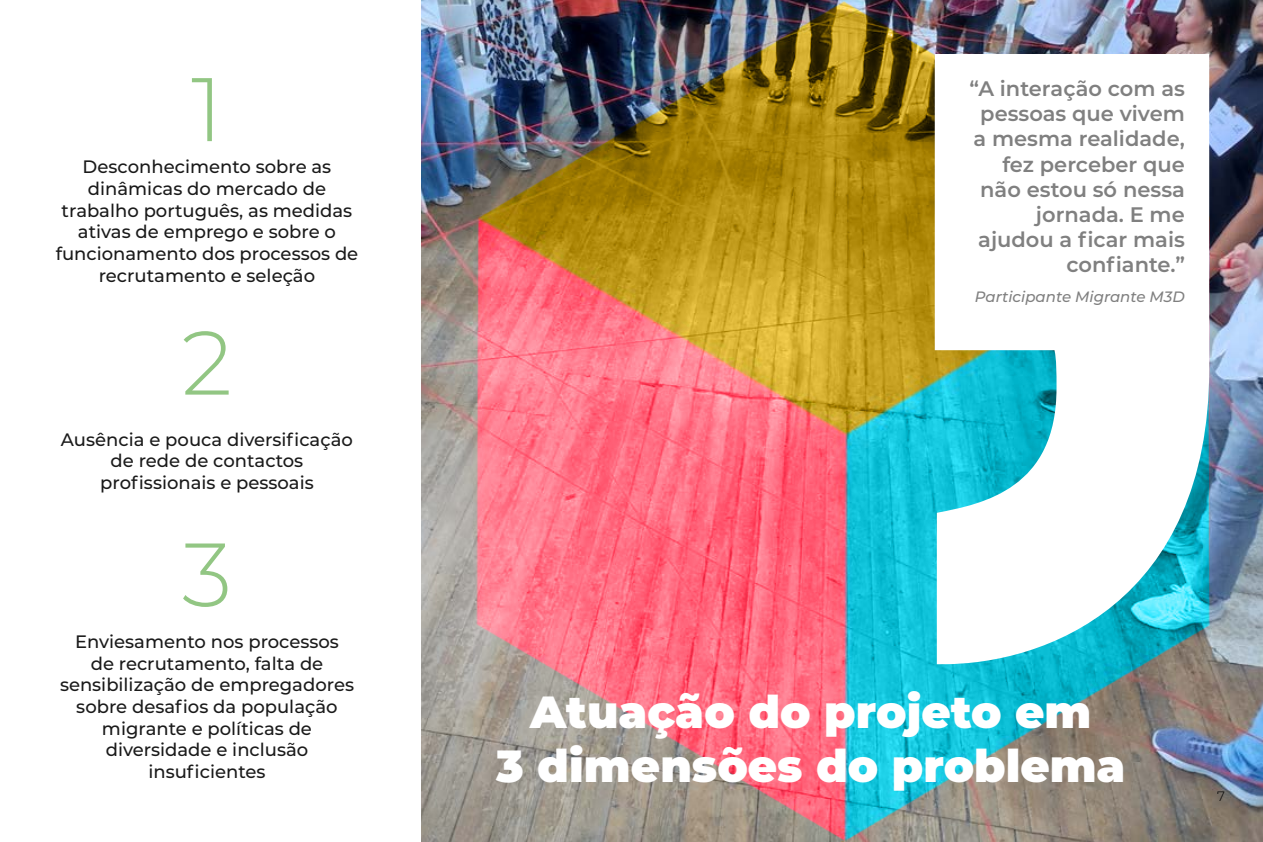
<style>
.page{position:relative;width:1263px;height:842px;background:#fff}
.page>*{position:absolute;margin:0;border:0;box-sizing:border-box;transform-origin:0 0}
.t1{font:300 90px "Montserrat";color:#92c683}
.t2{font:900 45px/54px "Montserrat";color:#fff;text-align:center}
.t3{font:600 21px/25.2px "Montserrat";color:#808080;text-align:right}
.t4{font:500 18px/21.6px "Montserrat";color:#1a1a1a;text-align:center}
.t5{font:italic 500 15px "Montserrat";color:#808080}
.t6{font:300 13.5px "Montserrat";color:#000}
</style>
<div class="page">
<img style="left:1209px;top:0;width:54px;height:842px">
<img style="left:421px;top:0;width:788px;height:842px">
<svg style="left:935px;top:54px;width:274px;height:610px"></svg>
<h1 class="t1" style="left:191px;top:48px;width:33px">1</h1>
<p class="t4" style="left:56px;top:156px;width:304px">Desconhecimento sobre as dinâmicas do mercado de trabalho português, as medidas ativas de emprego e sobre o funcionamento dos processos de recrutamento e seleção</p>
<h1 class="t1" style="left:182px;top:301px;width:52px">2</h1>
<p class="t4" style="left:61px;top:428px;width:293px">Ausência e pouca diversificação de rede de contactos profissionais e pessoais</p>
<h1 class="t1" style="left:182px;top:513px;width:52px">3</h1>
<p class="t4" style="left:60px;top:630px;width:296px">Enviesamento nos processos<br>de recrutamento, falta de sensibilização de empregadores sobre desafios da população migrante e políticas de diversidade e inclusão insuficientes</p>
<p class="t3" style="left:969px;top:75px;width:217px">“A interação com as pessoas que vivem a mesma realidade, fez perceber que não estou só nessa jornada. E me ajudou a ficar mais confiante.”</p>
<p class="t5" style="left:975px;top:287px;width:211px">Participante Migrante M3D</p>
<h2 class="t2" style="left:496px;top:682px;width:631px">Atuação do projeto em<br>3 dimensões do problema</h2>
<p class="t6" style="left:1217px;top:787px;width:9px">7</p>
</div>
